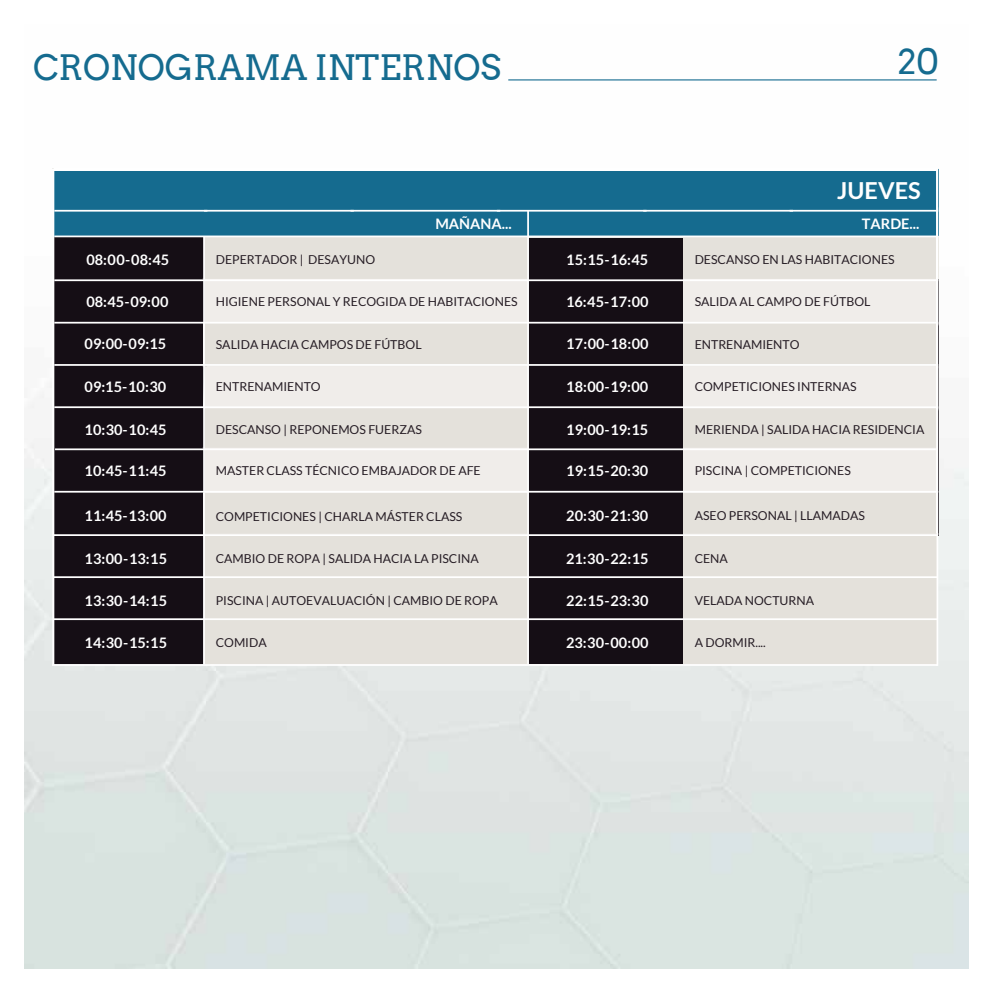
<style>
.page{position:relative;width:993px;height:993px;background:#fff}
.page>*{position:absolute;margin:0;border:0;box-sizing:border-box;transform-origin:0 0}
.t1{font:35px "Arvo";color:#156b8f}
.t2{font:700 23.45px "Lato";color:#fff}
.t3{font:700 14.53px "Lato";color:#fff}
.t4{font:12.25px "Lato";color:#251c24}
</style>
<div class="page">
<img style="left:25px;top:79px;width:942px;height:888px">
<hr style="left:508px;top:79px;width:428px;height:1px;background:#156b8f">
<svg style="left:51px;top:168px;width:886px;height:497px;background:#859096"></svg>
<hr style="left:55px;top:448px;width:880px;height:2px;background:#fff">
<hr style="left:54px;top:490px;width:883px;height:2px;background:#fff">
<hr style="left:204px;top:533px;width:733px;height:1px;background:#fff">
<div style="left:205px;top:533px;width:731px;height:131px;background:#e4e1db"></div>
<div style="left:528px;top:530px;width:154px;height:134px;background:#150e15"></div>
<hr style="left:53px;top:534px;width:884px;height:2px;background:#fff">
<hr style="left:203px;top:236px;width:2px;height:428px;background:#fff">
<hr style="left:53px;top:576px;width:884px;height:2px;background:#fff">
<hr style="left:53px;top:618px;width:884px;height:2px;background:#fff">
<hr style="left:52px;top:664px;width:885px;height:1px;background:#fff">
<hr style="left:527px;top:210px;width:1px;height:454px;background:#fff">
<h1 class="t1" style="left:33px;top:46px;width:469px">CRONOGRAMA INTERNOS</h1>
<h1 class="t1" style="left:897px;top:40px;width:43px">20</h1>
<h2 class="t2" style="left:837px;top:177px;width:85px">JUEVES</h2>
<p class="t3" style="left:435px;top:215px;width:78px">MAÑANA...</p>
<p class="t3" style="left:861px;top:215px;width:59px">TARDE...</p>
<p class="t3" style="left:86px;top:251px;width:84px">08:00-08:45</p>
<p class="t4" style="left:216px;top:253px;width:161px">DEPERTADOR | DESAYUNO</p>
<p class="t3" style="left:86px;top:293px;width:84px">08:45-09:00</p>
<p class="t4" style="left:216px;top:295px;width:303px">HIGIENE PERSONAL Y RECOGIDA DE HABITACIONES</p>
<p class="t3" style="left:85px;top:335px;width:83px">09:00-09:15</p>
<p class="t4" style="left:216px;top:337px;width:207px">SALIDA HACIA CAMPOS DE FÚTBOL</p>
<p class="t3" style="left:85px;top:378px;width:83px">09:15-10:30</p>
<p class="t4" style="left:216px;top:380px;width:106px">ENTRENAMIENTO</p>
<p class="t4" style="left:216px;top:422px;width:207px">DESCANSO | REPONEMOS FUERZAS</p>
<p class="t4" style="left:216px;top:464px;width:266px">MASTER CLASS TÉCNICO EMBAJADOR DE AFE</p>
<p class="t4" style="left:216px;top:509px;width:248px">COMPETICIONES | CHARLA MÁSTER CLASS</p>
<p class="t4" style="left:218px;top:551px;width:309px">VELADA NOCTURNA | DISTRIBUCIÓN DE JUGADORES</p>
<p class="t3" style="left:85px;top:421px;width:84px">10:30-10:45</p>
<p class="t3" style="left:85px;top:462px;width:84px">10:45-11:45</p>
<p class="t3" style="left:85px;top:507px;width:84px">11:45-13:00</p>
<p class="t3" style="left:85px;top:550px;width:84px">13:00-13:15</p>
<p class="t4" style="left:216px;top:551px;width:264px">CAMBIO DE ROPA | SALIDA HACIA LA PISCINA</p>
<p class="t3" style="left:566px;top:251px;width:84px">15:15-16:45</p>
<p class="t3" style="left:566px;top:293px;width:84px">16:45-17:00</p>
<p class="t3" style="left:566px;top:335px;width:84px">17:00-18:00</p>
<p class="t3" style="left:566px;top:378px;width:84px">18:00-19:00</p>
<p class="t3" style="left:566px;top:421px;width:84px">19:00-19:15</p>
<p class="t3" style="left:566px;top:462px;width:84px">19:15-20:30</p>
<p class="t3" style="left:566px;top:507px;width:84px">20:30-21:30</p>
<p class="t3" style="left:566px;top:550px;width:84px">21:30-22:15</p>
<p class="t4" style="left:694px;top:253px;width:201px">DESCANSO EN LAS HABITACIONES</p>
<p class="t4" style="left:694px;top:295px;width:177px">SALIDA AL CAMPO DE FÚTBOL</p>
<p class="t4" style="left:694px;top:337px;width:106px">ENTRENAMIENTO</p>
<p class="t4" style="left:694px;top:380px;width:163px">COMPETICIONES INTERNAS</p>
<p class="t4" style="left:694px;top:422px;width:231px">MERIENDA | SALIDA HACIA RESIDENCIA</p>
<p class="t4" style="left:694px;top:464px;width:158px">PISCINA | COMPETICIONES</p>
<p class="t4" style="left:694px;top:509px;width:172px">ASEO PERSONAL | LLAMADAS</p>
<p class="t4" style="left:694px;top:551px;width:35px">CENA</p>
<p class="t3" style="left:85px;top:592px;width:84px">13:30-14:15</p>
<p class="t4" style="left:216px;top:594px;width:283px">PISCINA | AUTOEVALUACIÓN | CAMBIO DE ROPA</p>
<p class="t3" style="left:566px;top:592px;width:84px">22:15-23:30</p>
<p class="t4" style="left:694px;top:594px;width:121px">VELADA NOCTURNA</p>
<p class="t3" style="left:85px;top:634px;width:84px">14:30-15:15</p>
<p class="t4" style="left:216px;top:635px;width:52px">COMIDA</p>
<p class="t3" style="left:566px;top:634px;width:84px">23:30-00:00</p>
<p class="t4" style="left:694px;top:635px;width:73px">A DORMIR....</p>
</div>
